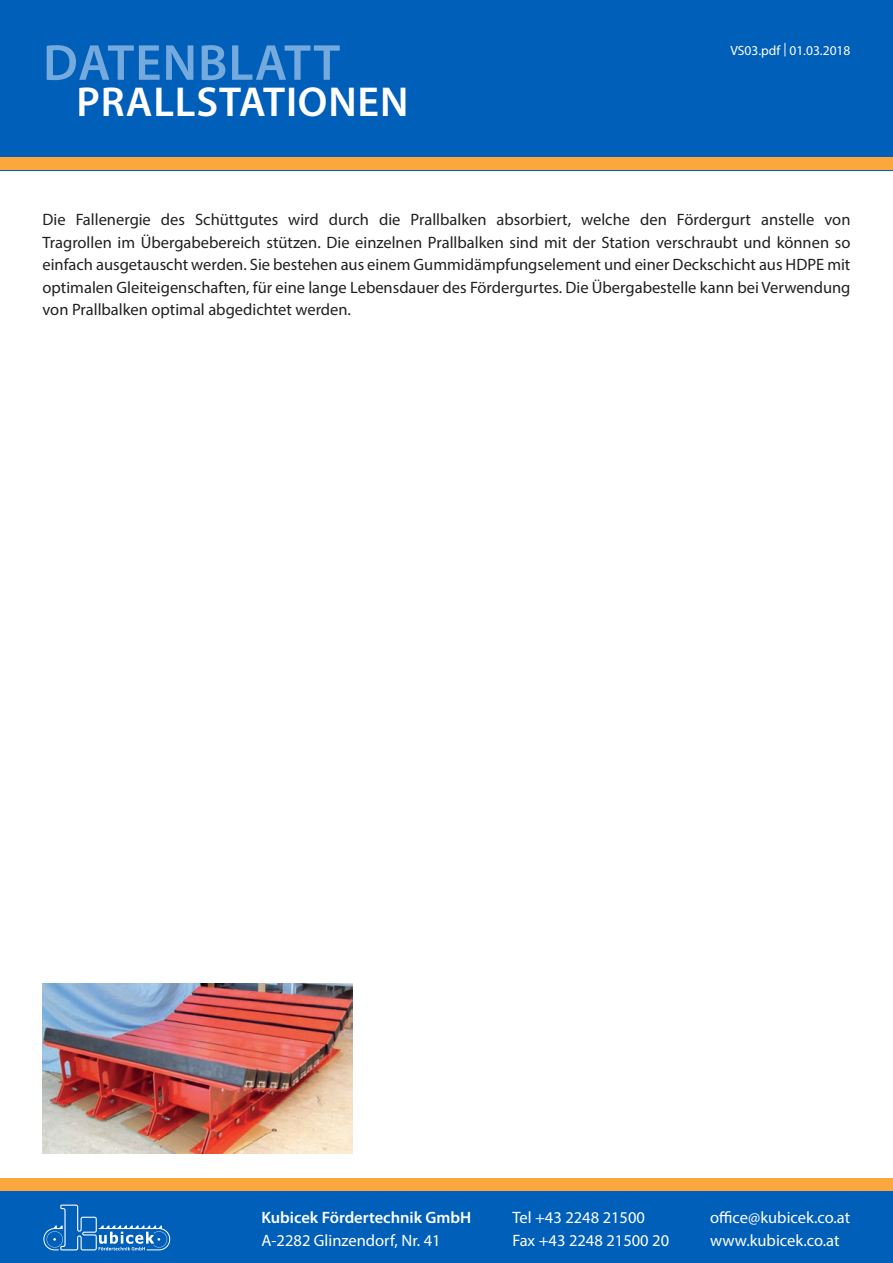
<style>
.page{position:relative;width:893px;height:1263px;background:#fff}
.page>*{position:absolute;margin:0;border:0;box-sizing:border-box;transform-origin:0 0}
.t1{font:600 51px "Myriad Pro";letter-spacing:.02em;color:#74aadd}
.t2{font:600 42px "Myriad Pro";letter-spacing:.02em;color:#fff}
.t3{font:16.5px/22.5px "Myriad Pro";color:#231f20;text-align:justify}
.t4{font:16.5px "Myriad Pro";color:#fff}
.t5{font:600 16.5px "Myriad Pro";color:#fff}
.t6{font:13.5px "Myriad Pro";color:#fff}
</style>
<div class="page">
<img style="left:43px;top:983px;width:310px;height:170px">
<div style="left:0;top:0;width:893px;height:170px;background:#005fb9"></div>
<div style="left:0;top:1184px;width:893px;height:79px;background:#005fb9"></div>
<svg style="left:43px;top:1204px;width:127px;height:46px"></svg>
<div style="left:0;top:157px;width:893px;height:13px;background:#faa83d"></div>
<div style="left:0;top:1178px;width:893px;height:13px;background:#faa83d"></div>
<p class="t1" style="left:43px;top:30px;width:299px">DATENBLATT</p>
<p class="t2" style="left:77px;top:75px;width:333px">PRALLSTATIONEN</p>
<p class="t6" style="left:730px;top:42px;width:122px">VS03.pdf | 01.03.2018</p>
<p class="t3" style="left:43px;top:208px;width:809px">Die Fallenergie des Schüttgutes wird durch die Prallbalken absorbiert, welche den Fördergurt anstelle von Tragrollen im Übergabebereich stützen. Die einzelnen Prallbalken sind mit der Station verschraubt und können so einfach ausgetauscht werden. Sie bestehen aus einem Gummidämpfungselement und einer Deckschicht aus HDPE mit optimalen Gleiteigenschaften, für eine lange Lebensdauer des Fördergurtes. Die Übergabestelle kann bei Verwendung von Prallbalken optimal abgedichtet werden.</p>
<p class="t5" style="left:261px;top:1207px;width:211px">Kubicek Fördertechnik GmbH</p>
<p class="t4" style="left:261px;top:1230px;width:181px">A-2282 Glinzendorf, Nr. 41</p>
<p class="t4" style="left:512px;top:1207px;width:134px">Tel +43 2248 21500</p>
<p class="t4" style="left:512px;top:1230px;width:158px">Fax +43 2248 21500 20</p>
<p class="t4" style="left:710px;top:1207px;width:142px">office@kubicek.co.at</p>
<p class="t4" style="left:710px;top:1230px;width:131px">www.kubicek.co.at</p>
</div>
